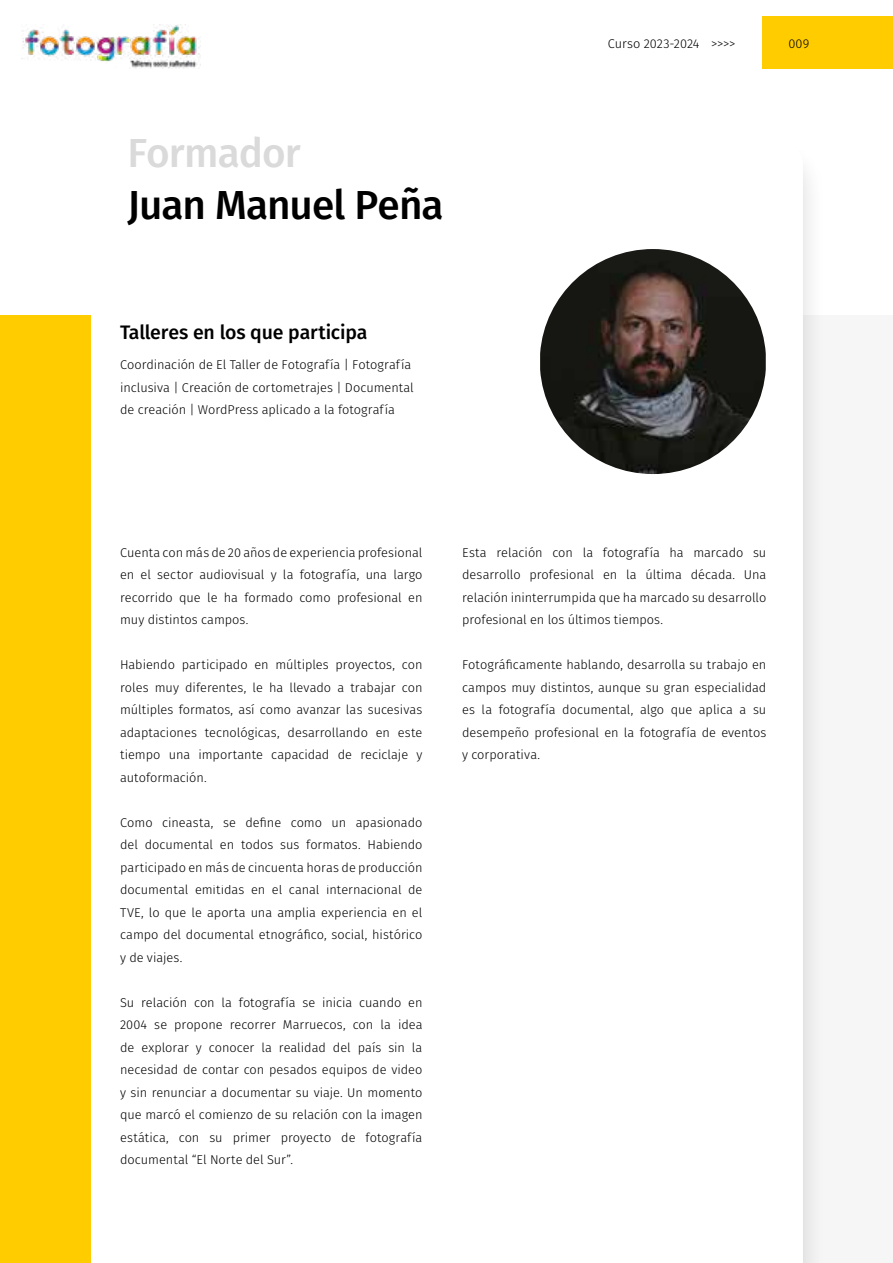
<style>
.page{position:relative;width:893px;height:1263px;background:#fff}
.page>*{position:absolute;margin:0;border:0;box-sizing:border-box;transform-origin:0 0}
.t1{font:500 40.5px "Fira Sans";letter-spacing:-.025em;color:#000}
.t2{font:500 40.5px "Fira Sans";letter-spacing:-.02em;color:#dadada}
.t3{font:500 19.5px "Fira Sans";letter-spacing:-.01em;color:#000}
.t4{font:300 12.75px/22.5px "Fira Sans";color:#000;text-align:justify}
</style>
<div class="page">
<div style="left:0;top:315px;width:893px;height:948px;background:#f6f6f6"></div>
<div style="left:0;top:140px;width:826px;height:1123px;background:#000;opacity:.15"></div>
<div style="left:0;top:143px;width:803px;height:1120px;background:#fff"></div>
<div style="left:0;top:315px;width:90px;height:948px;background:#fc0"></div>
<div style="left:540px;top:249px;width:226px;height:225px;background:#fff"></div>
<img style="left:540px;top:249px;width:226px;height:225px;border-radius:109px">
<div style="left:212px;top:878px;width:225px;height:7px;background:#fff"></div>
<div style="left:762px;top:17px;width:131px;height:52px;background:#fc0"></div>
<img style="left:21px;top:24px;width:179px;height:45px">
<h1 class="t2" style="left:127px;top:120px;width:175px">Formador</h1>
<h1 class="t1" style="left:127px;top:172px;width:318px">Juan Manuel Peña</h1>
<h2 class="t3" style="left:120px;top:317px;width:249px">Talleres en los que participa</h2>
<p class="t4" style="left:120px;top:353px;width:295px;text-align:left">Coordinación de El Taller de Fotografía | Fotografía inclusiva | Creación de cortometrajes | Documental de creación | WordPress aplicado a la fotografía</p>
<p class="t4" style="left:608px;top:32px;width:129px">Curso 2023-2024 &gt;&gt;&gt;&gt;</p>
<p class="t4" style="left:788px;top:32px;width:22px">009</p>
<p class="t4" style="left:120px;top:541px;width:304px">Cuenta con más de 20 años de experiencia profesional en el sector audiovisual y la fotografía, una largo recorrido que le ha formado como profesional en muy distintos campos.</p>
<p class="t4" style="left:120px;top:653px;width:304px">Habiendo participado en múltiples proyectos, con roles muy diferentes, le ha llevado a trabajar con múltiples formatos, así como avanzar las sucesivas adaptaciones tecnológicas, desarrollando en este tiempo una importante capacidad de reciclaje y autoformación.</p>
<p class="t4" style="left:120px;top:811px;width:304px">Como cineasta, se define como un apasionado del documental en todos sus formatos. Habiendo participado en más de cincuenta horas de producción documental emitidas en el canal internacional de TVE, lo que le aporta una amplia experiencia en el campo del documental etnográfico, social, histórico y de viajes.</p>
<p class="t4" style="left:120px;top:991px;width:304px">Su relación con la fotografía se inicia cuando en 2004 se propone recorrer Marruecos, con la idea de explorar y conocer la realidad del país sin la necesidad de contar con pesados equipos de video y sin renunciar a documentar su viaje. Un momento que marcó el comienzo de su relación con la imagen estática, con su primer proyecto de fotografía documental “El Norte del Sur”.</p>
<p class="t4" style="left:462px;top:541px;width:306px">Esta relación con la fotografía ha marcado su desarrollo profesional en la última década. Una relación ininterrumpida que ha marcado su desarrollo profesional en los últimos tiempos.</p>
<p class="t4" style="left:462px;top:653px;width:306px">Fotográficamente hablando, desarrolla su trabajo en campos muy distintos, aunque su gran especialidad es la fotografía documental, algo que aplica a su desempeño profesional en la fotografía de eventos y corporativa.</p>
</div>
